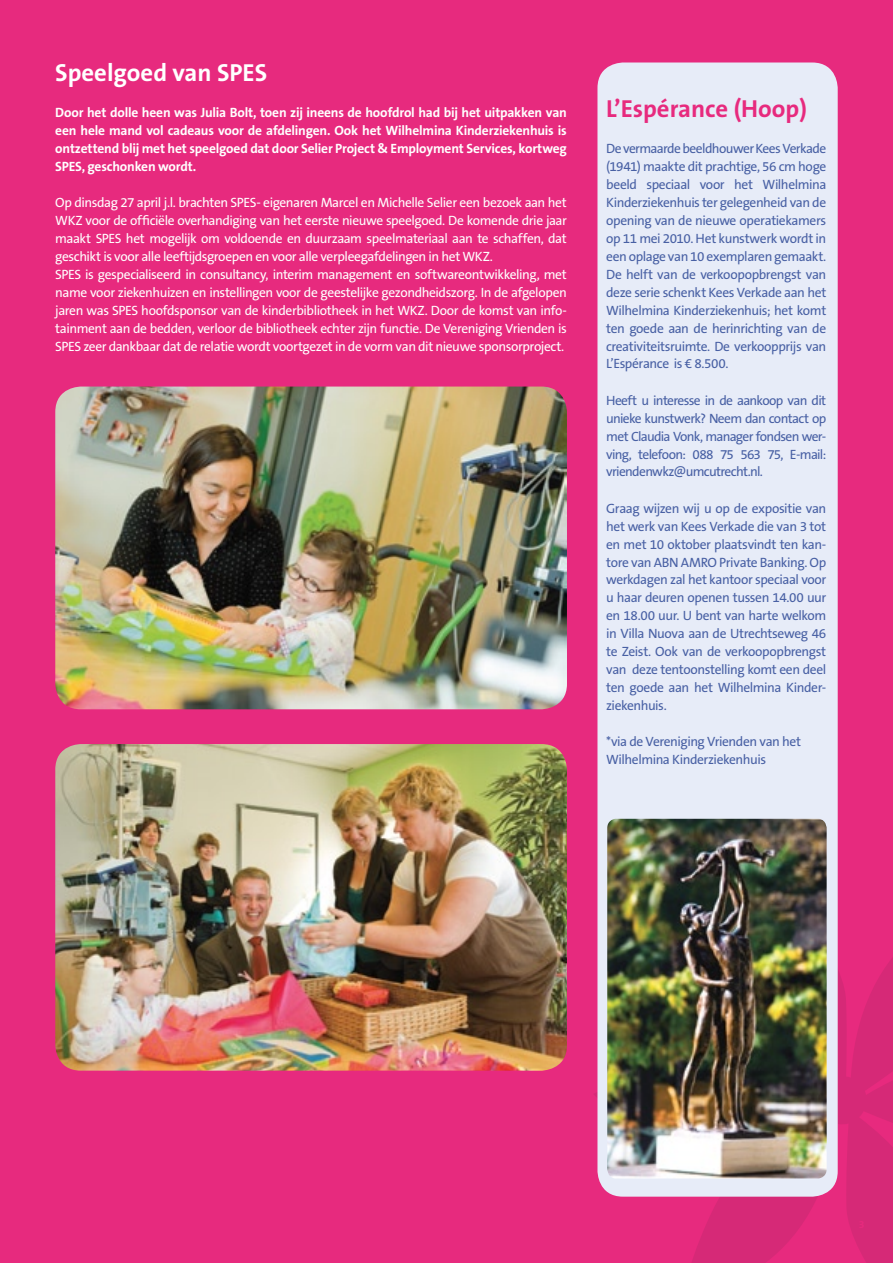
<style>
.page{position:relative;width:893px;height:1263px;background:#e72a7e}
.page>*{position:absolute;margin:0;border:0;box-sizing:border-box;transform-origin:0 0}
.t1{font:700 24.75px "The Sans B7";color:#e72a7e}
.t2{font:700 24.75px "The Sans B7";color:#fff}
.t3{font:13.5px/18px "The Sans B5 Plain";letter-spacing:-.04em;color:#4860a4;text-align:justify}
.t4{font:13.5px/18px "The Sans B5 Plain";letter-spacing:-.03em;color:#fff}
.t5{font:700 13.5px/18px "The Sans B7";letter-spacing:-.015em;color:#fff;text-align:justify}
</style>
<div class="page">
<svg style="left:594px;top:958px;width:299px;height:305px;fill:#d62977"></svg>
<img style="left:55px;top:387px;width:512px;height:322px">
<img style="left:55px;top:744px;width:512px;height:327px">
<div style="left:597px;top:63px;width:241px;height:1134px;background:#e7ecf8;border-radius:26px"></div>
<img style="left:607px;top:819px;width:220px;height:359px">
<h1 class="t2" style="left:55px;top:59px;width:213px">Speelgoed van SPES</h1>
<p class="t5" style="left:55px;top:104px;width:513px">Door het dolle heen was Julia Bolt, toen zij ineens de hoofdrol had bij het uitpakken van een hele mand vol cadeaus voor de afdelingen. Ook het Wilhelmina Kinderziekenhuis is ontzettend blij met het speelgoed dat door Selier Project &amp; Employment Services, kortweg SPES, geschonken wordt.</p>
<p class="t4" style="left:55px;top:194px;width:513px">Op dinsdag 27 april j.l. brachten SPES- eigenaren Marcel en Michelle Selier een bezoek aan het WKZ voor de officiële overhandiging van het eerste nieuwe speelgoed. De komende drie jaar maakt SPES het mogelijk om voldoende en duurzaam speelmateriaal aan te schaffen, dat geschikt is voor alle leeftijdsgroepen en voor alle verpleegafdelingen in het WKZ.<br>SPES is gespecialiseerd in consultancy, interim management en softwareontwikkeling, met name voor ziekenhuizen en instellingen voor de geestelijke gezondheidszorg. In de afgelopen jaren was SPES hoofdsponsor van de kinderbibliotheek in het WKZ. Door de komst van info&shy;tainment aan de bedden, verloor de bibliotheek echter zijn functie. De Vereniging Vrienden is SPES zeer dankbaar dat de relatie wordt voortgezet in de vorm van dit nieuwe sponsorproject.</p>
<h1 class="t1" style="left:606px;top:95px;width:202px">L’Espérance (Hoop)</h1>
<p class="t3" style="left:606px;top:140px;width:222px">De vermaarde beeldhouwer Kees Verkade (1941) maakte dit prachtige, 56 cm hoge beeld speciaal voor het Wilhelmina Kinderziekenhuis ter gelegenheid van de opening van de nieuwe operatiekamers op 11 mei 2010. Het kunstwerk wordt in een oplage van 10 exemplaren gemaakt.<br>De helft van de verkoopopbrengst van deze serie schenkt Kees Verkade aan het Wilhelmina Kinderziekenhuis; het komt ten goede aan de herinrichting van de creativiteitsruimte. De verkoopprijs van L’Espérance is € 8.500.</p>
<p class="t3" style="left:606px;top:392px;width:222px">Heeft u interesse in de aankoop van dit unieke kunstwerk? Neem dan contact op met Claudia Vonk, manager fondsen wer&shy;ving, telefoon: 088 75 563 75, E-mail: vriendenwkz@umcutrecht.nl.</p>
<p class="t3" style="left:606px;top:500px;width:222px">Graag wijzen wij u op de expositie van het werk van Kees Verkade die van 3 tot en met 10 oktober plaatsvindt ten kan&shy;tore van ABN AMRO Private Banking. Op werkdagen zal het kantoor speciaal voor u haar deuren openen tussen 14.00 uur en 18.00 uur. U bent van harte welkom in Villa Nuova aan de Utrechtseweg 46 te Zeist. Ook van de verkoopopbrengst van deze tentoonstelling komt een deel ten goede aan het Wilhelmina Kinder&shy;ziekenhuis.</p>
<p class="t3" style="left:606px;top:734px;width:196px">*via de Vereniging Vrienden van het<br>Wilhelmina Kinderziekenhuis</p>
</div>
